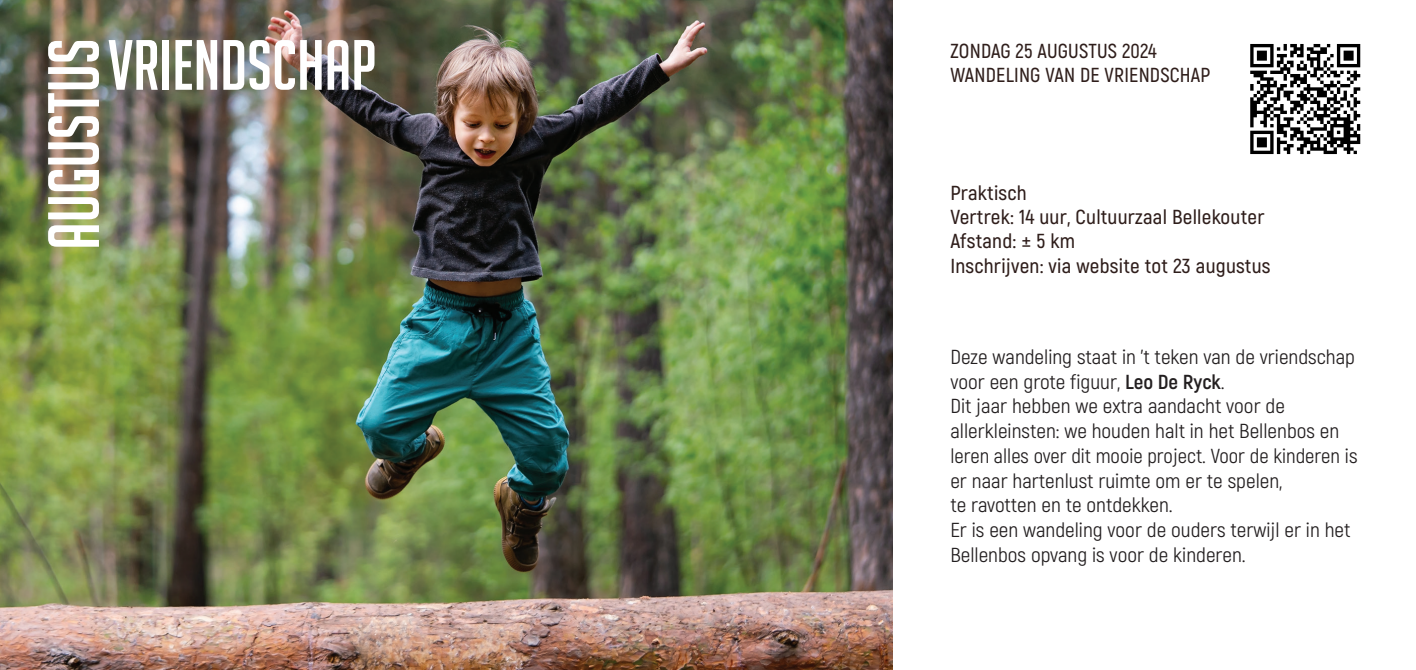
<style>
.page{position:relative;width:1416px;height:670px;background:#fff}
.page>*{position:absolute;margin:0;border:0;box-sizing:border-box;transform-origin:0 0}
.t1{font:70.88px "Big Noodle Titling";color:#fff}
.t2{font:69.3px "Big Noodle Titling";color:#fff}
.t3{font:20.25px/24.8px "Akrobat";color:#231f20;scale:1.05 1}
.t4{font:600 20.25px/24.3px "Akrobat";letter-spacing:.01em;color:#2f1e1b;scale:1.05 1}
.t5{font:600 20.25px/24.3px "Akrobat";letter-spacing:.01em;color:#2f1e1b}
.s1{font-weight:700}
</style>
<div class="page">
<img style="left:0;top:0;width:893px;height:670px">
<svg style="left:1250px;top:44px;width:110px;height:110px"></svg>
<h2 class="t2" style="left:108px;top:28px;width:270px">VRIENDSCHAP</h2>
<h1 class="t1" style="left:36px;top:249px;width:212px;rotate:-90deg">AUGUSTUS</h1>
<p class="t5" style="left:950px;top:39px;width:262px">ZONDAG 25 AUGUSTUS 2024<br>WANDELING VAN DE VRIENDSCHAP</p>
<p class="t4" style="left:950px;top:180px;width:306px">Praktisch<br>Vertrek: 14 uur, Cultuurzaal Bellekouter<br>Afstand: ± 5 km<br>Inschrijven: via website tot 23 augustus</p>
<p class="t3" style="left:950px;top:344px;width:389px">Deze wandeling staat in ’t teken van de vriendschap voor een grote figuur, <span class="s1">Leo De Ryck</span>.<br>Dit jaar hebben we extra aandacht voor de allerkleinsten: we houden halt in het Bellenbos en leren alles over dit mooie project. Voor de kinderen is er naar hartenlust ruimte om er te spelen,<br>te ravotten en te ontdekken.<br>Er is een wandeling voor de ouders terwijl er in het Bellenbos opvang is voor de kinderen.</p>
</div>
